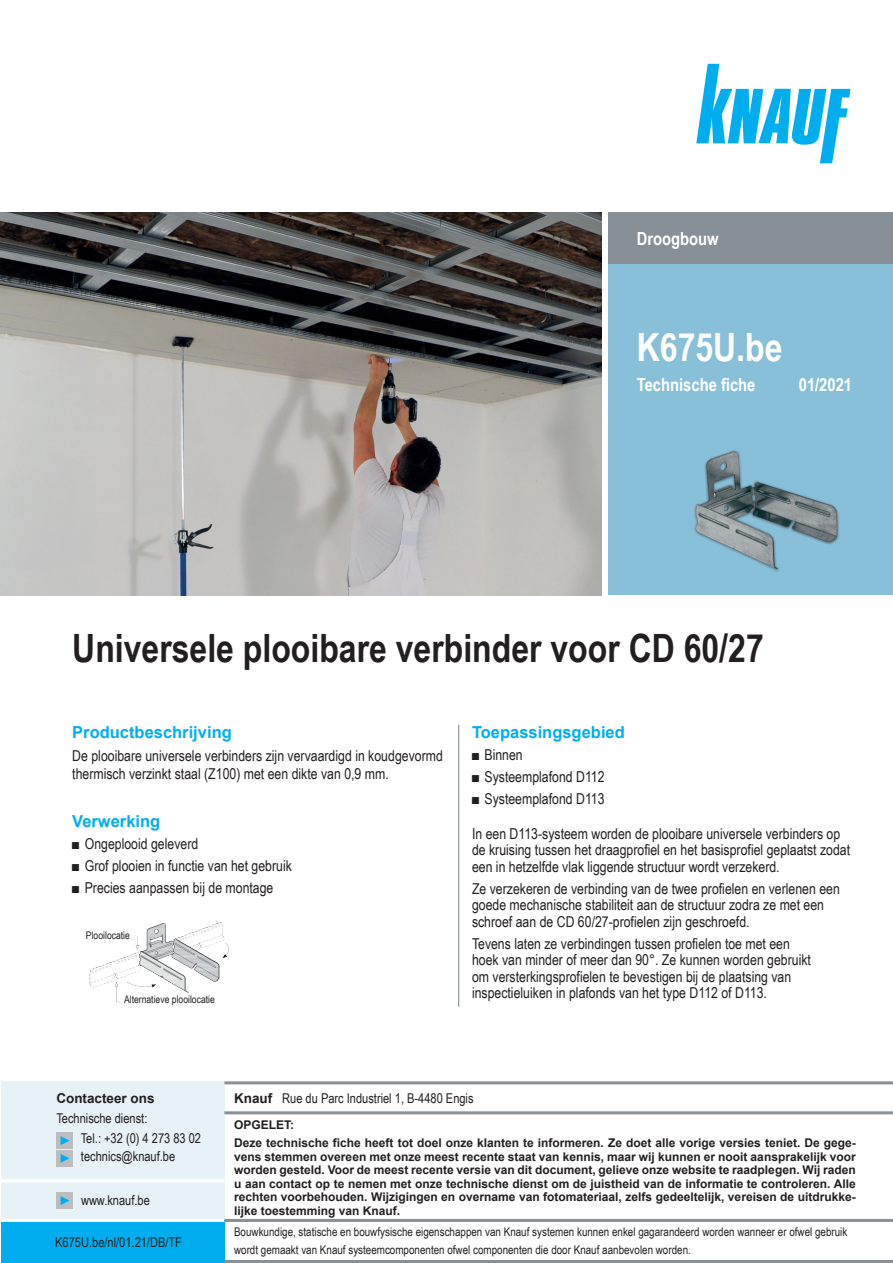
<style>
.page{position:relative;width:893px;height:1263px;background:#fff}
.page>*{position:absolute;margin:0;border:0;box-sizing:border-box;transform-origin:0 0}
.t1{font:700 39px "Arial Narrow";color:#231f20}
.t2{font:700 39px "Arial Narrow";color:#fff}
.t3{font:700 18px "Arial Narrow";color:#fff}
.t4{font:700 16.5px "Arial";color:#00aeef}
.t5{font:15px/16.5px "Arial Narrow";color:#231f20}
.t6{font:13.5px/20.1px "Arial Narrow";color:#231f20}
.t7{font:700 13.5px "Arial";color:#231f20}
.t8{font:700 12px/13.5px "Arial";color:#231f20}
.t9{font:12px/18px "Arial Narrow";color:#231f20}
.t10{font:10.5px "Arial Narrow";color:#231f20}
.s1{font-family:"Arial";font-weight:700}
</style>
<div class="page">
<div style="left:608px;top:213px;width:285px;height:382px;background:#89c0d9"></div>
<img style="left:0;top:213px;width:602px;height:382px">
<div style="left:608px;top:213px;width:285px;height:51px;background:#869096"></div>
<svg style="left:696px;top:64px;width:154px;height:99px"></svg>
<hr style="left:458px;top:725px;width:1px;height:282px;background:#869096">
<div style="left:1px;top:1081px;width:223px;height:139px;background:#e7f2f7"></div>
<div style="left:1px;top:1220px;width:223px;height:43px;background:#00aeef"></div>
<hr style="left:1px;top:1179px;width:223px;height:3px;background:#fff">
<hr style="left:1px;top:1219px;width:223px;height:3px;background:#fff">
<hr style="left:224px;top:1081px;width:669px;height:3px;background:#869096">
<hr style="left:224px;top:1111px;width:669px;height:3px;background:#869096">
<hr style="left:224px;top:1219px;width:669px;height:3px;background:#869096">
<hr style="left:224px;top:1260px;width:669px;height:3px;background:#869096">
<div style="left:56px;top:1132px;width:16px;height:16px;background:#bcbdc0"></div>
<div style="left:56px;top:1150px;width:16px;height:16px;background:#bcbdc0"></div>
<div style="left:56px;top:1192px;width:16px;height:16px;background:#bcbdc0"></div>
<svg style="left:61px;top:1136px;width:9px;height:9px"></svg>
<svg style="left:61px;top:1154px;width:9px;height:9px"></svg>
<svg style="left:61px;top:1196px;width:9px;height:9px"></svg>
<img style="left:694px;top:450px;width:145px;height:122px">
<img style="left:89px;top:922px;width:140px;height:81px">
<div style="left:76px;top:928px;width:55px;height:26px;background:#fff"></div>
<div style="left:122px;top:997px;width:111px;height:16px;background:#fff"></div>
<p class="t3" style="left:637px;top:225px;width:83px">Droogbouw</p>
<h1 class="t2" style="left:637px;top:318px;width:147px">K675U.be</h1>
<p class="t3" style="left:637px;top:371px;width:120px">Technische fiche</p>
<p class="t3" style="left:799px;top:371px;width:55px">01/2021</p>
<h1 class="t1" style="left:72px;top:619px;width:693px">Universele plooibare verbinder voor CD 60/27</h1>
<p class="t4" style="left:72px;top:720px;width:161px">Productbeschrijving</p>
<p class="t5" style="left:72px;top:747px;width:372px;line-height:18px">De plooibare universele verbinders zijn vervaardigd in koudgevormd thermisch verzinkt staal (Z100) met een dikte van 0,9 mm.</p>
<p class="t4" style="left:72px;top:810px;width:90px">Verwerking</p>
<p class="t5" style="left:72px;top:835px;width:127px">■ Ongeplooid geleverd</p>
<p class="t5" style="left:72px;top:857px;width:221px">■ Grof plooien in functie van het gebruik</p>
<p class="t5" style="left:72px;top:879px;width:203px">■ Precies aanpassen bij de montage</p>
<p class="t10" style="left:86px;top:928px;width:46px">Plooilocatie</p>
<p class="t10" style="left:124px;top:992px;width:92px">Alternatieve plooilocatie</p>
<p class="t4" style="left:472px;top:720px;width:154px">Toepassingsgebied</p>
<p class="t5" style="left:472px;top:746px;width:52px">■ Binnen</p>
<p class="t5" style="left:472px;top:768px;width:134px">■ Systeemplafond D112</p>
<p class="t5" style="left:472px;top:790px;width:134px">■ Systeemplafond D113</p>
<p class="t5" style="left:472px;top:824px;width:380px">In een D113-systeem worden de plooibare universele verbinders op de kruising tussen het draagprofiel en het basisprofiel geplaatst zodat een in hetzelfde vlak liggende structuur wordt verzekerd.</p>
<p class="t5" style="left:472px;top:879px;width:369px">Ze verzekeren de verbinding van de twee profielen en verlenen een goede mechanische stabiliteit aan de structuur zodra ze met een schroef aan de CD 60/27-profielen zijn geschroefd.</p>
<p class="t5" style="left:472px;top:934px;width:340px">Tevens laten ze verbindingen tussen profielen toe met een hoek van minder of meer dan 90°. Ze kunnen worden gebruikt om versterkingsprofielen te bevestigen bij de plaatsing van inspectieluiken in plafonds van het type D112 of D113.</p>
<p class="t7" style="left:56px;top:1088px;width:100px">Contacteer ons</p>
<p class="t6" style="left:81px;top:1107px;width:122px;text-indent:-24px">Technische dienst:<br>Tel.: +32 (0) 4 273 83 02</p>
<p class="t6" style="left:81px;top:1146px;width:96px">technics@knauf.be</p>
<p class="t6" style="left:81px;top:1189px;width:70px">www.knauf.be</p>
<p class="t6" style="left:55px;top:1231px;width:128px">K675U.be/nl/01.21/DB/TF</p>
<p class="t6" style="left:234px;top:1087px;width:241px"><span class="s1">Knauf</span> Rue du Parc Industriel 1, B-4480 Engis</p>
<p class="t8" style="left:234px;top:1116px;width:623px;line-height:17.7px">OPGELET:<br>Deze technische fiche heeft tot doel onze klanten te informeren. Ze doet alle vorige versies teniet. De gege-</p>
<p class="t8" style="left:234px;top:1150px;width:623px;text-align:justify">vens stemmen overeen met onze meest recente staat van kennis, maar wij kunnen er nooit aansprakelijk voor worden gesteld. Voor de meest recente versie van dit document, gelieve onze website te raadplegen. Wij raden u aan contact op te nemen met onze technische dienst om de juistheid van de informatie te controleren. Alle rechten voorbehouden. Wijzigingen en overname van fotomateriaal, zelfs gedeeltelijk, vereisen de uitdrukke&shy;lijke toestemming van Knauf.</p>
<p class="t9" style="left:234px;top:1222px;width:615px">Bouwkundige, statische en bouwfysische eigenschappen van Knauf systemen kunnen enkel gagarandeerd worden wanneer er ofwel gebruik wordt gemaakt van Knauf systeemcomponenten ofwel componenten die door Knauf aanbevolen worden.</p>
</div>
